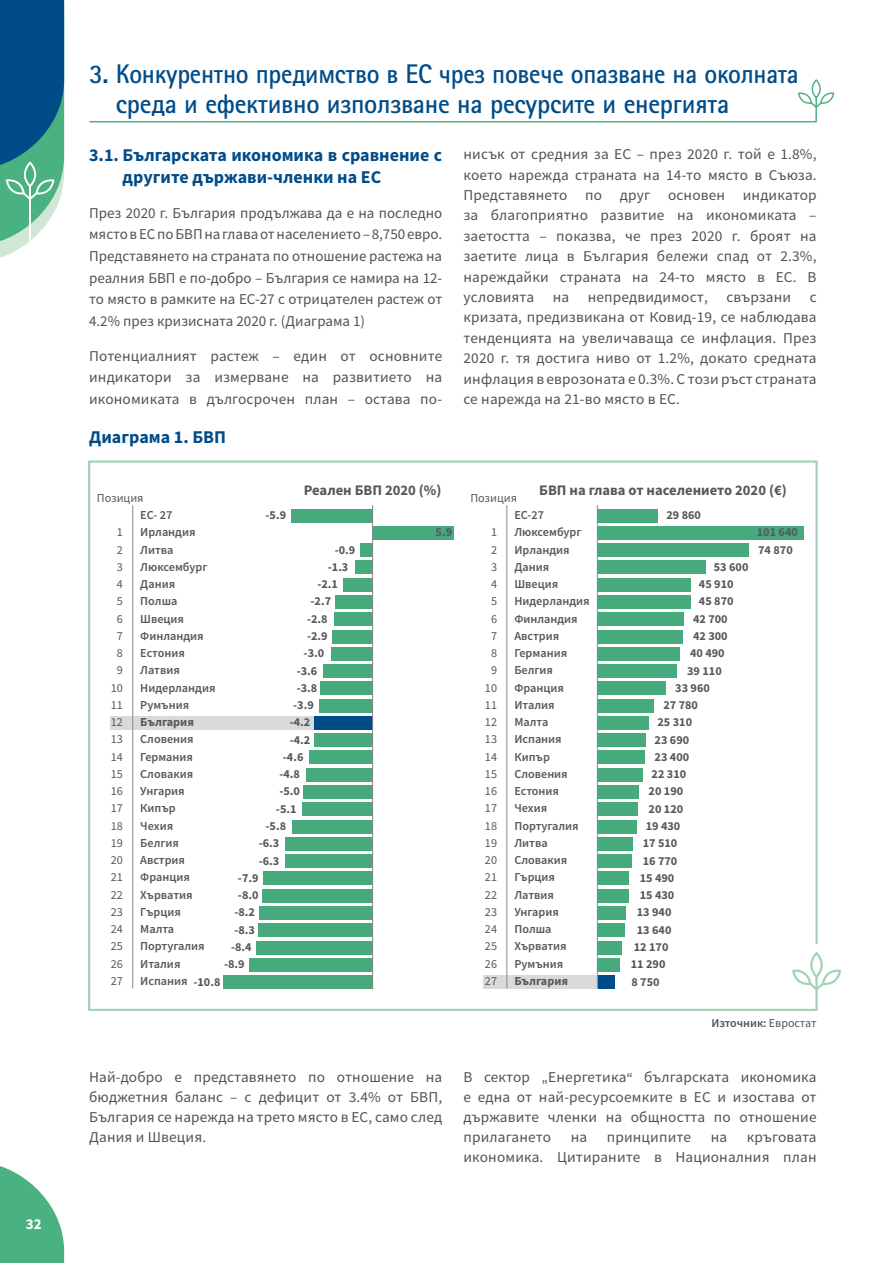
<style>
.page{position:relative;width:893px;height:1263px;background:#fff}
.page>*{position:absolute;margin:0;border:0;box-sizing:border-box;transform-origin:0 0}
.t1{font:700 27px/30px "Rotis Sans Serif W1 G";letter-spacing:-.01em;color:#004c89;scale:.95 1}
.t2{font:700 18px/21.8px "Source Sans Pro";color:#004c89}
.t3{font:15px/20.4px "Source Sans Pro";letter-spacing:.01em;color:#4c5459;text-align:justify}
.t4{font:700 15px "Source Sans Pro";color:#fff}
.t5{font:700 14.7px "Source Sans Pro";color:#58585a}
.t6{font:600 12.15px/17.2px "Source Sans Pro";color:#58585a}
.t7{font:700 12.15px/17.2px "Source Sans Pro";color:#58585a}
.t8{font:12.15px/17.2px "Source Sans Pro";color:#58585a;text-align:center}
.t9{font:600 12px "Source Sans Pro";color:#4c5459}
.s1{font-weight:400}
</style>
<div class="page">
<svg style="left:0;top:1166px;width:64px;height:97px"></svg>
<svg style="left:0;top:0;width:64px;height:258px;background:#3c8497"></svg>
<svg style="left:89px;top:79px;width:746px;height:44px"></svg>
<svg style="left:88px;top:460px;width:730px;height:551px"></svg>
<svg style="left:790px;top:949px;width:51px;height:43px"></svg>
<p class="t4" style="left:26px;top:1219px;width:17px">32</p>
<h1 class="t1" style="left:116px;top:61px;width:720px;text-indent:-27px">3. Конкурентно предимство в ЕС чрез повече опазване на околната среда и ефективно използване на ресурсите и енергията</h1>
<p class="t2" style="left:122px;top:146px;width:321px;text-indent:-33px">3.1. Българската икономика в сравнение с другите държави-членки на ЕС</p>
<p class="t3" style="left:89px;top:203px;width:354px;line-height:21.8px">През 2020 г. България продължава да е на последно място в ЕС по БВП на глава от населението – 8,750 евро.<br>Представянето на страната по отношение растежа на реалния БВП е по-добро – България се намира на 12- то място в рамките на ЕС-27 с отрицателен растеж от 4.2% през кризисната 2020 г. (Диаграма 1)</p>
<p class="t3" style="left:89px;top:346px;width:354px;line-height:21.8px">Потенциалният растеж – един от основните индикатори за измерване на развитието на икономиката в дългосрочен план – остава по-</p>
<p class="t3" style="left:463px;top:145px;width:354px">нисък от средния за ЕС – през 2020 г. той е 1.8%, което нарежда страната на 14-то място в Съюза.<br>Представянето по друг основен индикатор за благоприятно развитие на икономиката – заетостта – показва, че през 2020 г. броят на заетите лица в България бележи спад от 2.3%, нареждайки страната на 24-то място в ЕС. В условията на непредвидимост, свързани с кризата, предизвикана от Ковид-19, се наблюдава тенденцията на увеличаваща се инфлация. През 2020 г. тя достига ниво от 1.2%, докато средната инфлация в еврозоната е 0.3%. С този ръст страната се нарежда на 21-во място в ЕС.</p>
<p class="t2" style="left:89px;top:428px;width:138px">Диаграма 1. БВП</p>
<p class="t8" style="left:97px;top:490px;width:48px">Позиция</p>
<p class="t5" style="left:304px;top:485px;width:139px">Реален БВП 2020 (%)</p>
<p class="t5" style="left:539px;top:485px;width:249px">БВП на глава от населението 2020 (€)</p>
<p class="t8" style="left:470px;top:490px;width:48px">Позиция</p>
<p class="t8" style="left:111px;top:525px;width:14px">1<br>2<br>3<br>4<br>5<br>6<br>7<br>8<br>9<br>10<br>11<br>12<br>13<br>14<br>15<br>16<br>17<br>18<br>19<br>20<br>21<br>22<br>23<br>24<br>25<br>26<br>27</p>
<p class="t6" style="left:140px;top:507px;width:77px">ЕС- 27<br>Ирландия<br>Литва<br>Люксембург<br>Дания<br>Полша<br>Швеция<br>Финландия<br>Естония<br>Латвия<br>Нидерландия<br>Румъния</p>
<p class="t7" style="left:140px;top:714px;width:55px">България</p>
<p class="t6" style="left:140px;top:732px;width:66px">Словения<br>Германия<br>Словакия<br>Унгария<br>Кипър<br>Чехия<br>Белгия<br>Австрия<br>Франция<br>Хърватия<br>Гърция<br>Малта<br>Португалия<br>Италия<br>Испания</p>
<p class="t7" style="left:265px;top:507px;width:22px">-5.9</p>
<p class="t7" style="left:335px;top:542px;width:22px">-0.9</p>
<p class="t7" style="left:328px;top:559px;width:22px">-1.3</p>
<p class="t7" style="left:317px;top:577px;width:22px">-2.1</p>
<p class="t7" style="left:310px;top:594px;width:22px">-2.7</p>
<p class="t7" style="left:307px;top:611px;width:22px">-2.8</p>
<p class="t7" style="left:307px;top:628px;width:22px">-2.9</p>
<p class="t7" style="left:303px;top:646px;width:22px">-3.0</p>
<p class="t7" style="left:297px;top:663px;width:22px">-3.6</p>
<p class="t7" style="left:297px;top:680px;width:22px">-3.8</p>
<p class="t7" style="left:293px;top:697px;width:22px">-3.9</p>
<p class="t7" style="left:290px;top:715px;width:22px">-4.2</p>
<p class="t7" style="left:290px;top:732px;width:22px">-4.2</p>
<p class="t7" style="left:283px;top:749px;width:22px">-4.6</p>
<p class="t7" style="left:279px;top:767px;width:22px">-4.8</p>
<p class="t7" style="left:279px;top:784px;width:22px">-5.0</p>
<p class="t7" style="left:276px;top:801px;width:22px">-5.1</p>
<p class="t7" style="left:265px;top:818px;width:22px">-5.8</p>
<p class="t7" style="left:259px;top:836px;width:22px">-6.3</p>
<p class="t7" style="left:259px;top:853px;width:22px">-6.3</p>
<p class="t7" style="left:238px;top:870px;width:22px">-7.9</p>
<p class="t7" style="left:238px;top:888px;width:22px">-8.0</p>
<p class="t7" style="left:234px;top:905px;width:22px">-8.2</p>
<p class="t7" style="left:234px;top:922px;width:22px">-8.3</p>
<p class="t7" style="left:231px;top:939px;width:22px">-8.4</p>
<p class="t7" style="left:224px;top:957px;width:22px">-8.9</p>
<p class="t7" style="left:193px;top:974px;width:29px">-10.8</p>
<p class="t7" style="left:435px;top:525px;width:18px">5.9</p>
<p class="t8" style="left:485px;top:525px;width:14px">1<br>2<br>3<br>4<br>5<br>6<br>7<br>8<br>9<br>10<br>11<br>12<br>13<br>14<br>15<br>16<br>17<br>18<br>19<br>20<br>21<br>22<br>23<br>24<br>25<br>26<br>27</p>
<p class="t6" style="left:514px;top:507px;width:77px">ЕС-27<br>Люксембург<br>Ирландия<br>Дания<br>Швеция<br>Нидерландия<br>Финландия<br>Австрия<br>Германия<br>Белгия<br>Франция<br>Италия<br>Малта<br>Испания<br>Кипър<br>Словения<br>Естония<br>Чехия<br>Португалия<br>Литва<br>Словакия<br>Гърция<br>Латвия<br>Унгария<br>Полша<br>Хърватия<br>Румъния</p>
<p class="t7" style="left:514px;top:973px;width:55px">България</p>
<p class="t7" style="left:666px;top:507px;width:36px">29 860</p>
<p class="t7" style="left:713px;top:559px;width:36px">53 600</p>
<p class="t7" style="left:699px;top:577px;width:36px">45 910</p>
<p class="t7" style="left:699px;top:594px;width:36px">45 870</p>
<p class="t7" style="left:693px;top:611px;width:36px">42 700</p>
<p class="t7" style="left:693px;top:628px;width:36px">42 300</p>
<p class="t7" style="left:690px;top:646px;width:36px">40 490</p>
<p class="t7" style="left:687px;top:663px;width:36px">39 110</p>
<p class="t7" style="left:675px;top:680px;width:36px">33 960</p>
<p class="t7" style="left:663px;top:697px;width:36px">27 780</p>
<p class="t7" style="left:657px;top:715px;width:36px">25 310</p>
<p class="t7" style="left:654px;top:732px;width:36px">23 690</p>
<p class="t7" style="left:654px;top:749px;width:36px">23 400</p>
<p class="t7" style="left:651px;top:767px;width:36px">22 310</p>
<p class="t7" style="left:648px;top:784px;width:36px">20 190</p>
<p class="t7" style="left:648px;top:801px;width:36px">20 120</p>
<p class="t7" style="left:645px;top:818px;width:36px">19 430</p>
<p class="t7" style="left:642px;top:836px;width:36px">17 510</p>
<p class="t7" style="left:642px;top:853px;width:36px">16 770</p>
<p class="t7" style="left:639px;top:870px;width:36px">15 490</p>
<p class="t7" style="left:639px;top:888px;width:36px">15 430</p>
<p class="t7" style="left:636px;top:905px;width:36px">13 940</p>
<p class="t7" style="left:636px;top:922px;width:36px">13 640</p>
<p class="t7" style="left:633px;top:939px;width:36px">12 170</p>
<p class="t7" style="left:631px;top:957px;width:36px">11 290</p>
<p class="t7" style="left:631px;top:974px;width:30px">8 750</p>
<p class="t7" style="left:756px;top:525px;width:43px">101 640<br>74 870</p>
<p class="t9" style="left:711px;top:1018px;width:107px">Източник: <span class="s1">Евростат</span></p>
<p class="t3" style="left:89px;top:1068px;width:355px;line-height:20px">Най-добро е представянето по отношение на бюджетния баланс – с дефицит от 3.4% от БВП, България се нарежда на трето място в ЕС, само след Дания и Швеция.</p>
<p class="t3" style="left:463px;top:1068px;width:354px;line-height:20px">В сектор „Енергетика“ българската икономика е една от най-ресурсоемките в ЕС и изостава от държавите членки на общността по отношение прилагането</p>
<p class="t3" style="left:463px;top:1128px;width:354px;line-height:20px;text-align:right">кръговата<br>икономика. Цитираните в Националния план</p>
<p class="t3" style="left:570px;top:1128px;width:18px">на</p>
<p class="t3" style="left:606px;top:1128px;width:86px">принципите</p>
<p class="t3" style="left:710px;top:1128px;width:18px">на</p>
</div>
